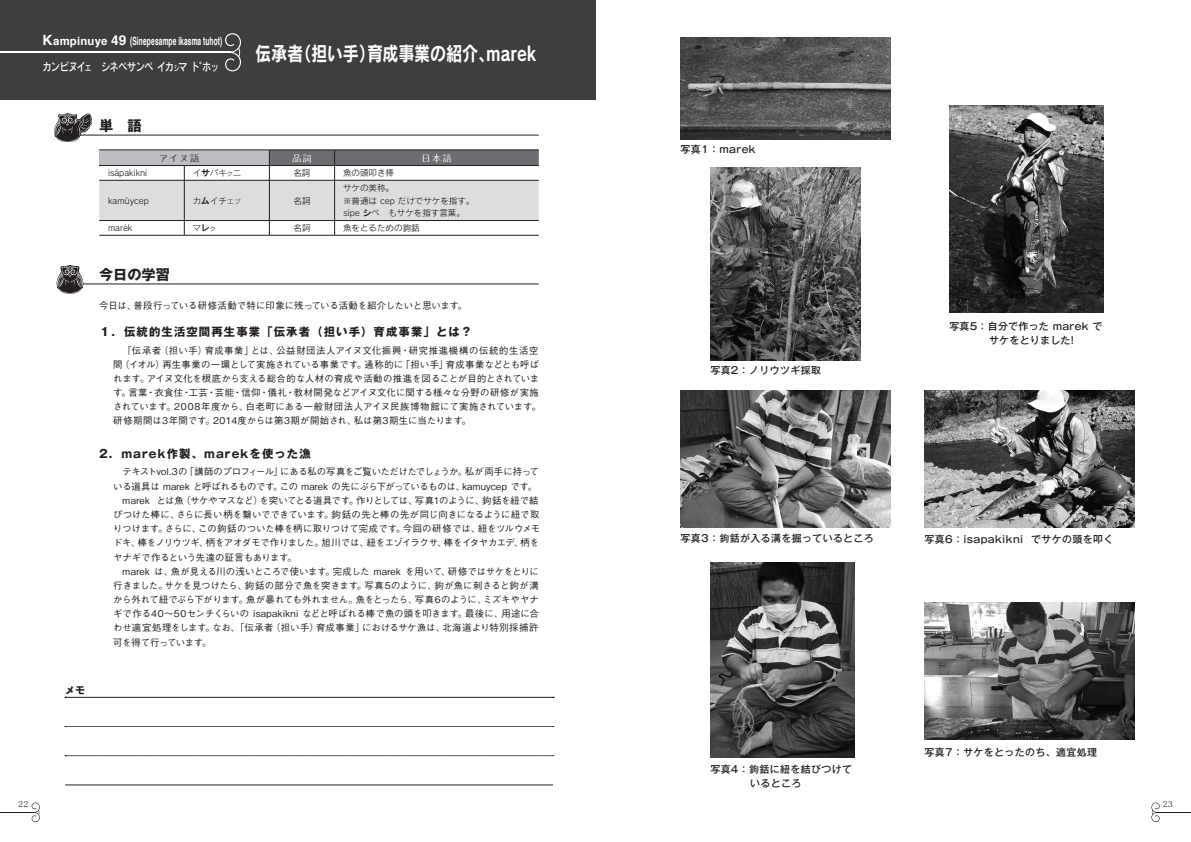
<style>
.page{position:relative;width:1191px;height:842px;background:#fff}
.page>*{position:absolute;margin:0;border:0;box-sizing:border-box;transform-origin:0 0}
.t1{font:19.8px "Rodin Pro B";letter-spacing:-.005em;color:#fff;scale:.81 1}
.t2{font:700 14.2px "Gothic MB101 Pro";color:#231f20}
.t3{font:700 11.3px "Gothic MB101 Pro";letter-spacing:.1em;color:#231f20}
.t4{font:700 11.3px "Helvetica";letter-spacing:.02em;color:#fff}
.t5{font:11.3px "Rodin Pro DB";letter-spacing:-.05em;color:#fff;scale:.8 1}
.t6{font:10px "Budo Std L";color:#fff}
.t7{font:10px "Budo Std L";color:#231f20}
.t8{font:500 9.9px/14.2px "Gothic MB101 Pro";letter-spacing:.04em;color:#231f20}
.t9{font:700 9.9px "Gothic MB101 Pro";color:#231f20}
.t10{font:500 9.4px "Gothic BBB Pro";color:#231f20}
.t11{font:500 9.4px/14.2px "Gothic BBB Pro";letter-spacing:.025em;color:#231f20}
.t12{font:500 9.4px "Gothic BBB Pro";letter-spacing:-.03em;color:#231f20}
.t13{font:500 9.4px "Gothic BBB Pro";letter-spacing:-.02em;color:#231f20}
.t14{font:500 9.4px "Gothic BBB Pro";letter-spacing:-.04em;color:#231f20}
.t15{font:500 9.4px "Gothic BBB Pro";letter-spacing:-.045em;color:#231f20}
.t16{font:8.5px/12.8px "Rodin Pro M";color:#231f20}
.t17{font:8px "Matisse Pro M";color:#231f20}
.s1{font-size:14.2px}
.s2{font-size:13.6px}
.s3{font-size:10.2px}
.s4{font-size:7.9px}
.s5{font-family:"Rodin Pro B"}
.s6{font-size:6px}
.s7{font-size:7.7px}
</style>
<div class="page">
<div style="left:0;top:0;width:595px;height:99px;background:#3e3e3f"></div>
<svg style="left:65px;top:726px;width:489px;height:1px"></svg>
<svg style="left:65px;top:755px;width:489px;height:1px"></svg>
<hr style="left:65px;top:784px;width:488px;height:1px;background:#231f20">
<hr style="left:65px;top:697px;width:488px;height:1px;background:#231f20">
<hr style="left:0;top:52px;width:231px;height:1px;background:#fff">
<svg style="left:225px;top:33px;width:16px;height:38px"></svg>
<hr style="left:79px;top:284px;width:459px;height:1px;background:#231f20">
<svg style="left:56px;top:265px;width:60px;height:29px"></svg>
<img style="left:680px;top:37px;width:210px;height:102px">
<img style="left:680px;top:390px;width:210px;height:137px">
<img style="left:710px;top:167px;width:150px;height:193px">
<img style="left:710px;top:562px;width:145px;height:196px">
<img style="left:949px;top:105px;width:154px;height:207px">
<img style="left:924px;top:390px;width:210px;height:137px">
<img style="left:924px;top:602px;width:210px;height:138px">
<svg style="left:54px;top:113px;width:485px;height:122px"></svg>
<hr style="left:99px;top:235px;width:85px;height:1px;background:#231f20">
<hr style="left:184px;top:235px;width:85px;height:1px;background:#231f20">
<hr style="left:269px;top:235px;width:65px;height:1px;background:#231f20">
<hr style="left:334px;top:235px;width:205px;height:1px;background:#231f20">
<hr style="left:1156px;top:812px;width:35px;height:1px;background:#231f20">
<svg style="left:1151px;top:802px;width:8px;height:20px"></svg>
<hr style="left:0;top:812px;width:35px;height:1px;background:#231f20">
<svg style="left:32px;top:802px;width:8px;height:20px"></svg>
<p class="t4" style="left:43px;top:32px;width:181px"><span class="s1">K</span>ampinuye <span class="s2">49</span> (Sinepesampe ikasma tuhot)</p>
<p class="t5" style="left:43px;top:60px;width:222px">カンピヌイ<span class="s3">ェ</span>　シネペサンペ イカ<span class="s4">シ</span>マ ト゜ホ<span class="s3">ッ</span></p>
<p class="t2" style="left:99px;top:114px;width:44px">単　語</p>
<p class="t1" style="left:255px;top:40px;width:348px">伝承者（担い手）育成事業の紹介、marek</p>
<p class="t7" style="left:159px;top:151px;width:43px">アイヌ語</p>
<p class="t6" style="left:292px;top:151px;width:22px">品詞</p>
<p class="t6" style="left:421px;top:151px;width:32px">日本語</p>
<p class="t16" style="left:108px;top:166px;width:40px">isápakikni</p>
<p class="t16" style="left:193px;top:166px;width:50px">イ<span class="s5">サ</span>パキ<span class="s6">ク</span>ニ</p>
<p class="t16" style="left:293px;top:166px;width:19px">名詞</p>
<p class="t16" style="left:343px;top:166px;width:53px">魚の頭叩き棒</p>
<p class="t16" style="left:108px;top:194px;width:42px">kamúycep</p>
<p class="t16" style="left:193px;top:194px;width:49px">カ<span class="s5">ム</span>イチ<span class="s7">ェ</span><span class="s6">プ</span></p>
<p class="t16" style="left:293px;top:194px;width:19px">名詞</p>
<p class="t16" style="left:343px;top:181px;width:133px">サケの美称。<br>※普通は cep だけでサケを指す。sípe <span class="s5">シ</span>ペ　もサケを指す言葉。</p>
<p class="t16" style="left:108px;top:221px;width:26px">marék</p>
<p class="t16" style="left:193px;top:221px;width:24px">マ<span class="s5">レ</span><span class="s6">ク</span></p>
<p class="t16" style="left:293px;top:221px;width:19px">名詞</p>
<p class="t16" style="left:343px;top:221px;width:78px">魚をとるための鉤銛</p>
<p class="t2" style="left:99px;top:262px;width:72px">今日の学習</p>
<p class="t10" style="left:99px;top:297px;width:369px">今日は、普段行っている研修活動で特に印象に残っている活動を紹介したいと思います。</p>
<p class="t3" style="left:99px;top:322px;width:375px">１．伝統的生活空間再生事業「伝承者（担い手）育成事業」とは？</p>
<p class="t11" style="left:113px;top:342px;width:429px;text-indent:9px">「伝承者（担い手）育成事業」とは、公益財団法人アイヌ文化振興・研究推進機構の伝統的生活空間（イオル）再生事業の一環として実施されている事業です。通称的に「担い手」育成事業などとも呼ばれます。アイヌ文化を根底から支える総合的な人材の育成や活動の推進を図ることが目的とされています。言葉・衣食住・工芸・芸能・信仰・儀礼・教材開発などアイヌ文化に関する様々な分野の研修が実施されています。2008年度から、白老町にある一般財団法人アイヌ民族博物館にて実施されています。研修期間は3年間です。2014度からは第3期が開始され、私は第3期生に当たります。</p>
<p class="t3" style="left:99px;top:444px;width:213px">2．marek作製、marekを使った漁</p>
<p class="t14" style="left:123px;top:464px;width:418px">テキストvol.3の「講師のプロフィール」にある私の写真をご覧いただけたでしょうか。私が両手に持って</p>
<p class="t13" style="left:113px;top:479px;width:425px">いる道具は marek と呼ばれるものです。この marek の先にぶら下がっているものは、kamuycep です。</p>
<p class="t12" style="left:123px;top:493px;width:417px">marek とは魚（サケやマスなど）を突いてとる道具です。作りとしては、写真1のように、鉤銛を紐で結</p>
<p class="t10" style="left:113px;top:507px;width:428px">びつけた棒に、さらに長い柄を繋いでできています。鉤銛の先と棒の先が同じ向きになるように紐で取</p>
<p class="t10" style="left:113px;top:521px;width:428px">りつけます。さらに、この鉤銛のついた棒を柄に取りつけて完成です。今回の研修では、紐をツルウメモ</p>
<p class="t15" style="left:113px;top:535px;width:427px">ドキ、棒をノリウツギ、柄をアオダモで作りました。旭川では、紐をエゾイラクサ、棒をイタヤカエデ、柄を</p>
<p class="t10" style="left:113px;top:549px;width:185px">ヤナギで作るという先達の証言もあります。</p>
<p class="t10" style="left:123px;top:564px;width:418px">marek は、魚が見える川の浅いところで使います。完成した marek を用いて、研修ではサケをとりに</p>
<p class="t10" style="left:113px;top:578px;width:427px">行きました。サケを見つけたら、鉤銛の部分で魚を突きます。写真5のように、鉤が魚に刺さると鉤が溝</p>
<p class="t12" style="left:113px;top:592px;width:427px">から外れて紐でぶら下がります。魚が暴れても外れません。魚をとったら、写真6のように、ミズキやヤナ</p>
<p class="t10" style="left:113px;top:606px;width:427px">ギで作る40～50センチくらいの isapakikni などと呼ばれる棒で魚の頭を叩きます。最後に、用途に合</p>
<p class="t10" style="left:113px;top:620px;width:427px">わせ適宜処理をします。なお、「伝承者（担い手）育成事業」におけるサケ漁は、北海道より特別採捕許</p>
<p class="t12" style="left:113px;top:634px;width:100px">可を得て行っています。</p>
<p class="t9" style="left:65px;top:681px;width:21px">メモ</p>
<p class="t8" style="left:680px;top:141px;width:77px">写真1：marek</p>
<p class="t8" style="left:710px;top:362px;width:112px">写真2：ノリウツギ採取</p>
<p class="t8" style="left:989px;top:318px;width:115px;text-indent:-40px">写真5：自分で作った marek でサケをとりました!</p>
<p class="t8" style="left:680px;top:530px;width:195px">写真3：鉤銛が入る溝を掘っているところ</p>
<p class="t8" style="left:924px;top:531px;width:190px">写真6：isapakikni でサケの頭を叩く</p>
<p class="t8" style="left:750px;top:760px;width:103px;text-indent:-40px">写真4：鉤銛に紐を結びつけているところ</p>
<p class="t8" style="left:924px;top:744px;width:174px">写真7：サケをとったのち、適宜処理</p>
<p class="t17" style="left:18px;top:798px;width:12px">22</p>
<p class="t17" style="left:1162px;top:798px;width:12px">23</p>
</div>
